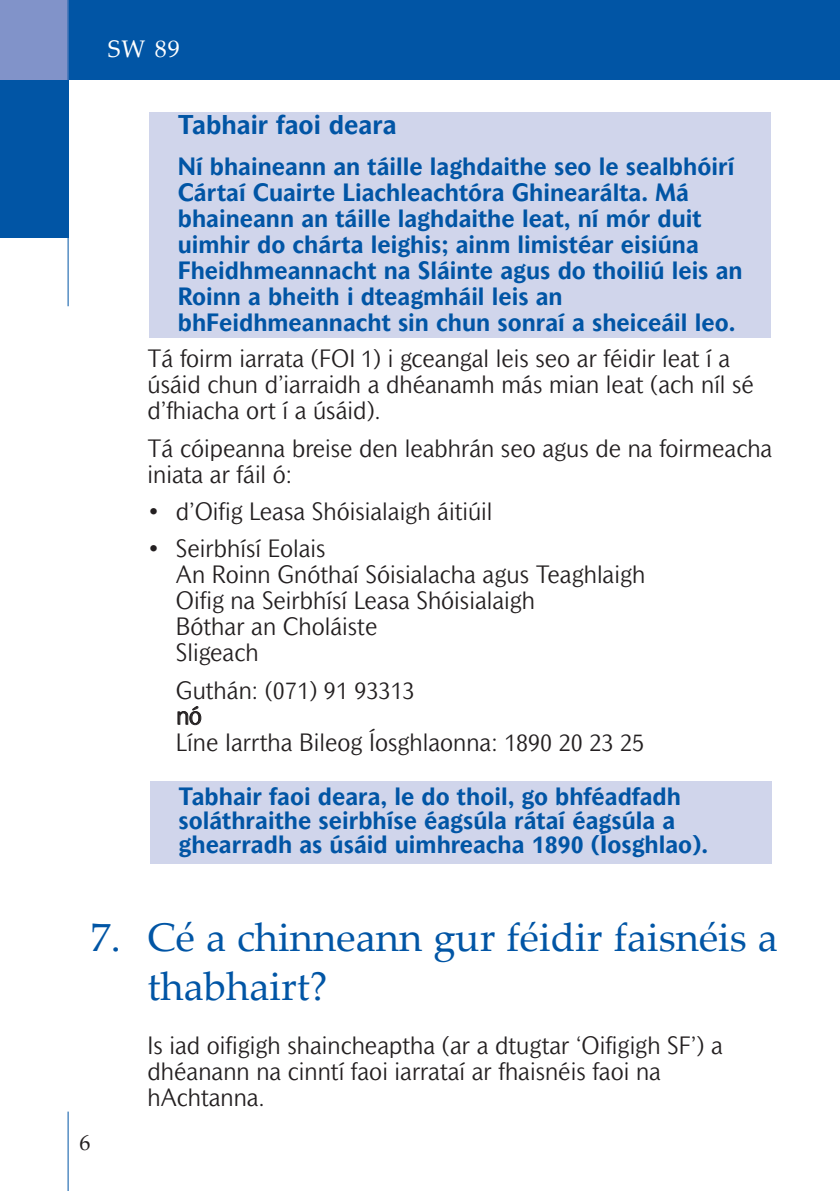
<style>
.page{position:relative;width:840px;height:1191px;background:#fff}
.page>*{position:absolute;margin:0;border:0;box-sizing:border-box;transform-origin:0 0}
.t1{font:40px/48px "Palatino Linotype";color:#0155a5}
.t2{font:700 26px "Mahsuri Sans";color:#0155a5}
.t3{font:300 24px/26px "Mahsuri Sans";color:#231f20}
.t4{font:700 24px/26px "Mahsuri Sans";color:#0155a5}
.t5{font:24px "Palatino Linotype";color:#fff}
.t6{font:22px "Palatino Linotype";color:#231f20}
.s1{font-weight:400}
</style>
<div class="page">
<div style="left:68px;top:0;width:771px;height:79px;background:#0155a5"></div>
<div style="left:0;top:79px;width:68px;height:159px;background:#0155a5"></div>
<hr style="left:68px;top:1111px;width:1px;height:80px;background:#0155a5">
<div style="left:0;top:0;width:68px;height:79px;background:#8193c9"></div>
<hr style="left:68px;top:0;width:1px;height:306px;background:#0155a5">
<div style="left:150px;top:780px;width:620px;height:83px;background:#d0d5eb"></div>
<div style="left:149px;top:112px;width:622px;height:226px;background:#d0d5eb"></div>
<p class="t5" style="left:108px;top:40px;width:73px">SW 89</p>
<p class="t2" style="left:178px;top:115px;width:220px">Tabhair faoi deara</p>
<p class="t4" style="left:178px;top:155px;width:566px">Ní bhaineann an táille laghdaithe seo le sealbhóirí Cártaí Cuairte Liachleachtóra Ghinearálta. Má bhaineann an táille laghdaithe leat, ní mór duit uimhir do chárta leighis; ainm limistéar eisiúna Fheidhmeannacht na Sláinte agus do thoiliú leis an Roinn a bheith i dteagmháil leis an bhFeidhmeannacht sin chun sonraí a sheiceáil leo.</p>
<p class="t3" style="left:147px;top:347px;width:607px">Tá foirm iarrata (FOI 1) i gceangal leis seo ar féidir leat í a úsáid chun d’iarraidh a dhéanamh más mian leat (ach níl sé d’fhiacha ort í a úsáid).</p>
<p class="t3" style="left:147px;top:437px;width:626px">Tá cóipeanna breise den leabhrán seo agus de na foirmeacha iniata ar fáil ó:</p>
<p class="t3" style="left:147px;top:500px;width:346px"><span class="s1">•</span> d’Oifig Leasa Shóisialaigh áitiúil</p>
<p class="t3" style="left:176px;top:537px;width:470px;text-indent:-28px"><span class="s1">•</span> Seirbhísí Eolais<br>An Roinn Gnóthaí Sóisialacha agus Teaghlaigh<br>Oifig na Seirbhísí Leasa Shóisialaigh<br>Bóthar an Choláiste<br>Sligeach</p>
<p class="t3" style="left:176px;top:679px;width:469px">Guthán: (071) 91 93313<br>nó<br>Líne Iarrtha Bileog Íosghlaonna: 1890 20 23 25</p>
<p class="t4" style="left:178px;top:786px;width:531px;line-height:24px">Tabhair faoi deara, le do thoil, go bhféadfadh soláthraithe seirbhíse éagsúla rátaí éagsúla a ghearradh as úsáid uimhreacha 1890 (Íosghlao).</p>
<h1 class="t1" style="left:147px;top:918px;width:631px;text-indent:-57px">7. Cé a chinneann gur féidir faisnéis a thabhairt?</h1>
<p class="t3" style="left:147px;top:1034px;width:576px">Is iad oifigigh shaincheaptha (ar a dtugtar ‘Oifigigh SF’) a dhéanann na cinntí faoi iarrataí ar fhaisnéis faoi na hAchtanna.</p>
<p class="t6" style="left:79px;top:1134px;width:12px">6</p>
</div>
